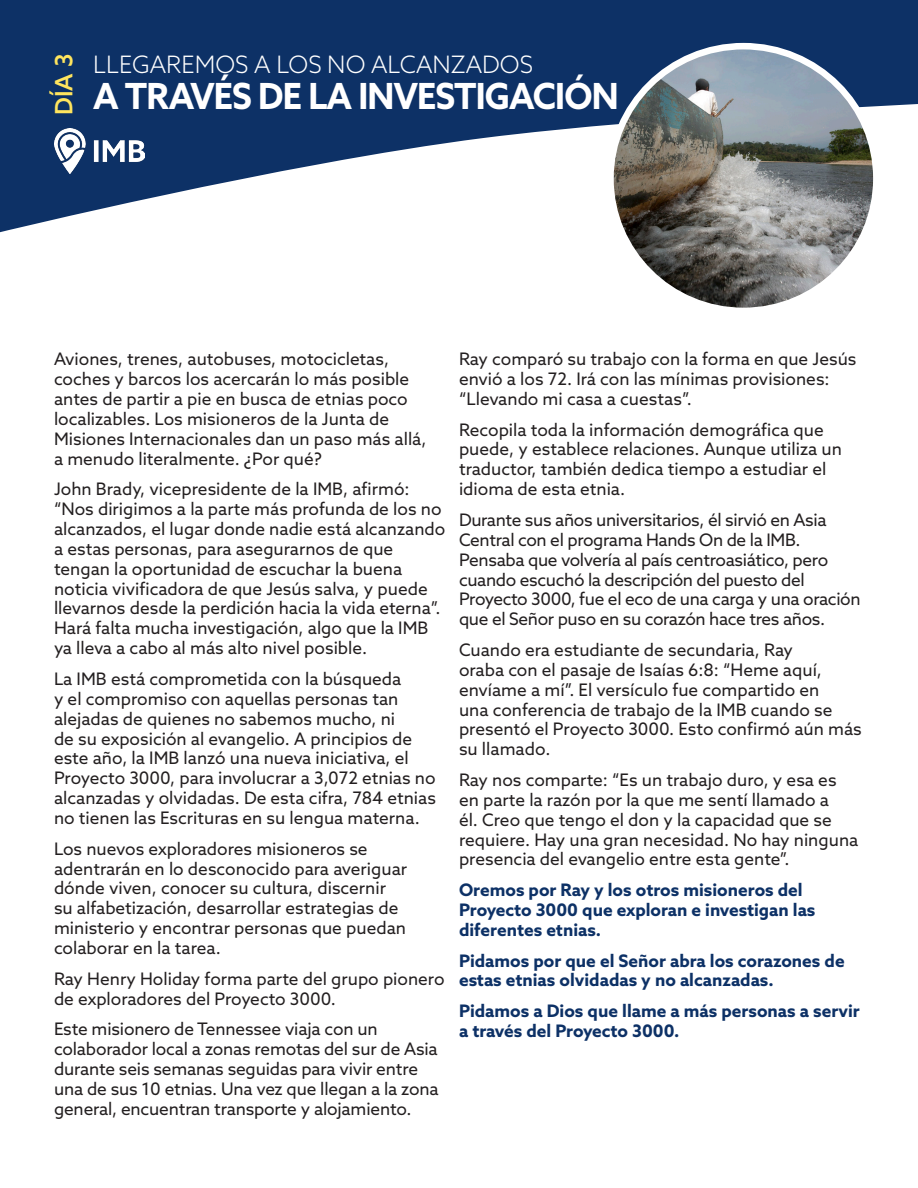
<style>
.page{position:relative;width:918px;height:1188px;background:#fff}
.page>*{position:absolute;margin:0;border:0;box-sizing:border-box;transform-origin:0 0}
.t1{font:700 36px "Azo Sans";letter-spacing:-.025em;color:#fff;scale:.95 1}
.t2{font:300 24px "Azo Sans";color:#fff}
.t3{font:500 24px "Azo Sans";color:#ffe55e}
.t4{font:17.25px/20px "Azo Sans";color:#231f20}
.t5{font:17.25px/19.8px "Azo Sans";letter-spacing:-.02em;color:#231f20}
.t6{font:700 17.25px/19.8px "Azo Sans";color:#0d3166}
</style>
<div class="page">
<svg style="left:0;top:0;width:918px;height:232px;fill:#0d3166"></svg>
<img style="left:55px;top:129px;width:89px;height:45px">
<img style="left:610px;top:46px;width:266px;height:260px">
<div style="left:607px;top:43px;width:273px;height:271px;border:7px solid #fff;border-radius:50%"></div>
<p class="t3" style="left:48px;top:115px;width:62px;rotate:-90deg">DÍA 3</p>
<p class="t2" style="left:93px;top:48px;width:441px">LLEGAREMOS A LOS NO ALCANZADOS</p>
<p class="t1" style="left:93px;top:73px;width:555px">A TRAVÉS DE LA INVESTIGACIÓN</p>
<p class="t4" style="left:54px;top:349px;width:374px">Aviones, trenes, autobuses, motocicletas, coches y barcos los acercarán lo más posible antes de partir a pie en busca de etnias poco localizables. Los misioneros de la Junta de Misiones Internacionales dan un paso más allá, a menudo literalmente. ¿Por qué?</p>
<p class="t4" style="left:54px;top:479px;width:393px">John Brady, vicepresidente de la IMB, afirmó: “Nos dirigimos a la parte más profunda de los no alcanzados, el lugar donde nadie está alcanzando a estas personas, para asegurarnos de que tengan la oportunidad de escuchar la buena noticia vivificadora de que Jesús salva, y puede llevarnos desde la perdición hacia la vida eterna”.<br>Hará falta mucha investigación, algo que la IMB ya lleva a cabo al más alto nivel posible.</p>
<p class="t4" style="left:54px;top:669px;width:384px">La IMB está comprometida con la búsqueda<br>y el compromiso con aquellas personas tan alejadas de quienes no sabemos mucho, ni<br>de su exposición al evangelio. A principios de este año, la IMB lanzó una nueva iniciativa, el Proyecto 3000, para involucrar a 3,072 etnias no alcanzadas y olvidadas. De esta cifra, 784 etnias no tienen las Escrituras en su lengua materna.</p>
<p class="t4" style="left:54px;top:838px;width:355px">Los nuevos exploradores misioneros se adentrarán en lo desconocido para averiguar dónde viven, conocer su cultura, discernir su alfabetización, desarrollar estrategias de ministerio y encontrar personas que puedan colaborar en la tarea.</p>
<p class="t4" style="left:54px;top:968px;width:392px">Ray Henry Holiday forma parte del grupo pionero de exploradores del Proyecto 3000.</p>
<p class="t4" style="left:54px;top:1019px;width:386px">Este misionero de Tennessee viaja con un colaborador local a zonas remotas del sur de Asia durante seis semanas seguidas para vivir entre una de sus 10 etnias. Una vez que llegan a la zona general, encuentran transporte y alojamiento.</p>
<p class="t4" style="left:459px;top:349px;width:399px">Ray comparó su trabajo con la forma en que Jesús envió a los 72. Irá con las mínimas provisiones: “Llevando mi casa a cuestas”.</p>
<p class="t4" style="left:459px;top:419px;width:384px">Recopila toda la información demográfica que puede, y establece relaciones. Aunque utiliza un traductor, también dedica tiempo a estudiar el idioma de esta etnia.</p>
<p class="t5" style="left:459px;top:510px;width:403px">Durante sus años universitarios, él sirvió en Asia Central con el programa Hands On de la IMB.<br>Pensaba que volvería al país centroasiático, pero cuando escuchó la descripción del puesto del Proyecto 3000, fue el eco de una carga y una oración que el Señor puso en su corazón hace tres años.</p>
<p class="t4" style="left:459px;top:640px;width:404px">Cuando era estudiante de secundaria, Ray<br>oraba con el pasaje de Isaías 6:8: “Heme aquí, envíame a mí”. El versículo fue compartido en<br>una conferencia de trabajo de la IMB cuando se presentó el Proyecto 3000. Esto confirmó aún más su llamado.</p>
<p class="t4" style="left:459px;top:770px;width:401px">Ray nos comparte: “Es un trabajo duro, y esa es en parte la razón por la que me sentí llamado a<br>él. Creo que tengo el don y la capacidad que se requiere. Hay una gran necesidad. No hay ninguna presencia del evangelio entre esta gente”.</p>
<p class="t6" style="left:459px;top:880px;width:358px">Oremos por Ray y los otros misioneros del<br>Proyecto 3000 que exploran e investigan las diferentes etnias.</p>
<p class="t6" style="left:459px;top:950px;width:387px">Pidamos por que el Señor abra los corazones de estas etnias olvidadas y no alcanzadas.</p>
<p class="t6" style="left:459px;top:1001px;width:402px">Pidamos a Dios que llame a más personas a servir a través del Proyecto 3000.</p>
</div>
